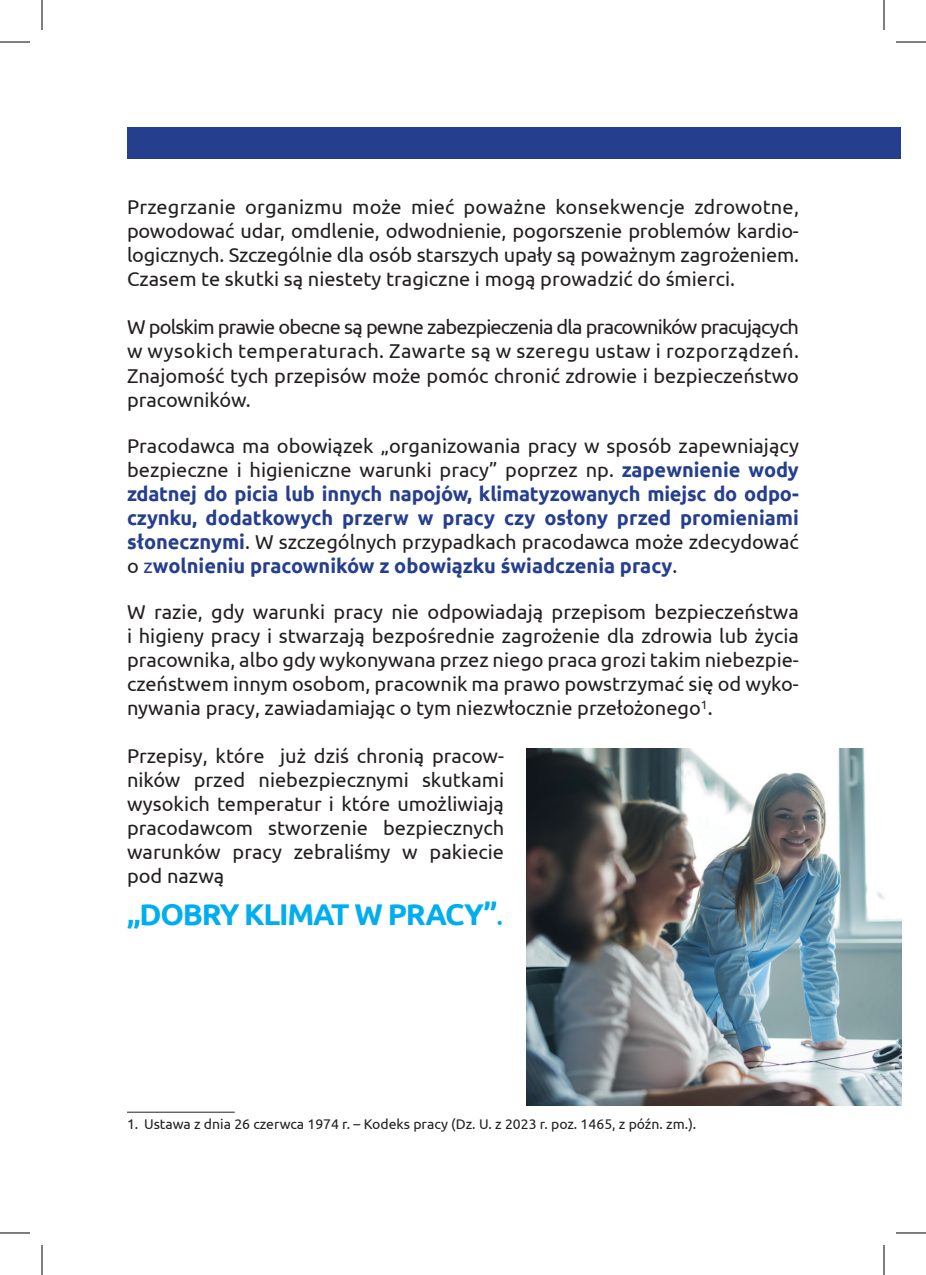
<style>
.page{position:relative;width:926px;height:1275px;background:#fff}
.page>*{position:absolute;margin:0;border:0;box-sizing:border-box;transform-origin:0 0}
.t1{font:700 30px "Ubuntu";letter-spacing:-.04em;color:#00aeef}
.t2{font:20px/24px "Ubuntu";color:#231f20;text-align:justify}
.t3{font:700 20px/24px "Ubuntu";color:#253f8e;text-align:justify}
.t4{font:14px "Ubuntu";color:#231f20}
.s1{font-weight:400;color:#231f20}
.s2{font-weight:400}
</style>
<div class="page">
<div style="left:127px;top:127px;width:774px;height:31px;background:#253f8e"></div>
<img style="left:527px;top:748px;width:374px;height:357px">
<hr style="left:127px;top:1111px;width:108px;height:1px;background:#231f20">
<hr style="left:0;top:42px;width:30px;height:1px;background:#000">
<hr style="left:896px;top:42px;width:30px;height:1px;background:#000">
<hr style="left:0;top:1232px;width:30px;height:1px;background:#000">
<hr style="left:896px;top:1232px;width:30px;height:1px;background:#000">
<hr style="left:42px;top:0;width:1px;height:30px;background:#000">
<hr style="left:42px;top:1245px;width:1px;height:30px;background:#000">
<hr style="left:884px;top:0;width:1px;height:30px;background:#000">
<hr style="left:884px;top:1245px;width:1px;height:30px;background:#000">
<p class="t2" style="left:127px;top:195px;width:673px">Przegrzanie organizmu może mieć poważne konsekwencje zdrowotne, powodować udar, omdlenie, odwodnienie, pogorszenie problemów kardio&shy;logicznych. Szczególnie dla osób starszych upały są poważnym zagrożeniem.<br>Czasem te skutki są niestety tragiczne i mogą prowadzić do śmierci.</p>
<p class="t2" style="left:127px;top:315px;width:673px">W polskim prawie obecne są pewne zabezpieczenia dla pracowników pracujących w wysokich temperaturach. Zawarte są w szeregu ustaw i rozporządzeń.<br>Znajomość tych przepisów może pomóc chronić zdrowie i bezpieczeństwo pracowników.</p>
<p class="t3" style="left:127px;top:433px;width:673px"><span class="s1">Pracodawca ma obowiązek „organizowania pracy w sposób zapewniający bezpieczne i higieniczne warunki pracy” poprzez np.</span> zapewnienie wody zdatnej do picia lub innych napojów, klimatyzowanych miejsc do odpo&shy;czynku, dodatkowych przerw w pracy czy osłony przed promieniami słonecznymi<span class="s1">. W szczególnych przypadkach pracodawca może zdecydować o</span> <span class="s2">z</span>wolnieniu pracowników z obowiązku świadczenia pracy<span class="s1">.</span></p>
<p class="t2" style="left:127px;top:599px;width:673px">W razie, gdy warunki pracy nie odpowiadają przepisom bezpieczeństwa i higieny pracy i stwarzają bezpośrednie zagrożenie dla zdrowia lub życia pracownika, albo gdy wykonywana przez niego praca grozi takim niebezpie&shy;czeństwem innym osobom, pracownik ma prawo powstrzymać się od wyko&shy;nywania pracy, zawiadamiając o tym niezwłocznie przełożonego<sup>1</sup>.</p>
<p class="t2" style="left:127px;top:743px;width:379px">Przepisy, które już dziś chronią pracow&shy;ników przed niebezpiecznymi skutkami wysokich temperatur i które umożliwiają pracodawcom stworzenie bezpiecznych warunków pracy zebraliśmy w pakiecie pod nazwą</p>
<h1 class="t1" style="left:127px;top:895px;width:378px">„DOBRY KLIMAT W PRACY”<span class="s2">.</span></h1>
<p class="t4" style="left:127px;top:1115px;width:571px">1. Ustawa z dnia 26 czerwca 1974 r. – Kodeks pracy (Dz. U. z 2023 r. poz. 1465, z późn. zm.).</p>
</div>
